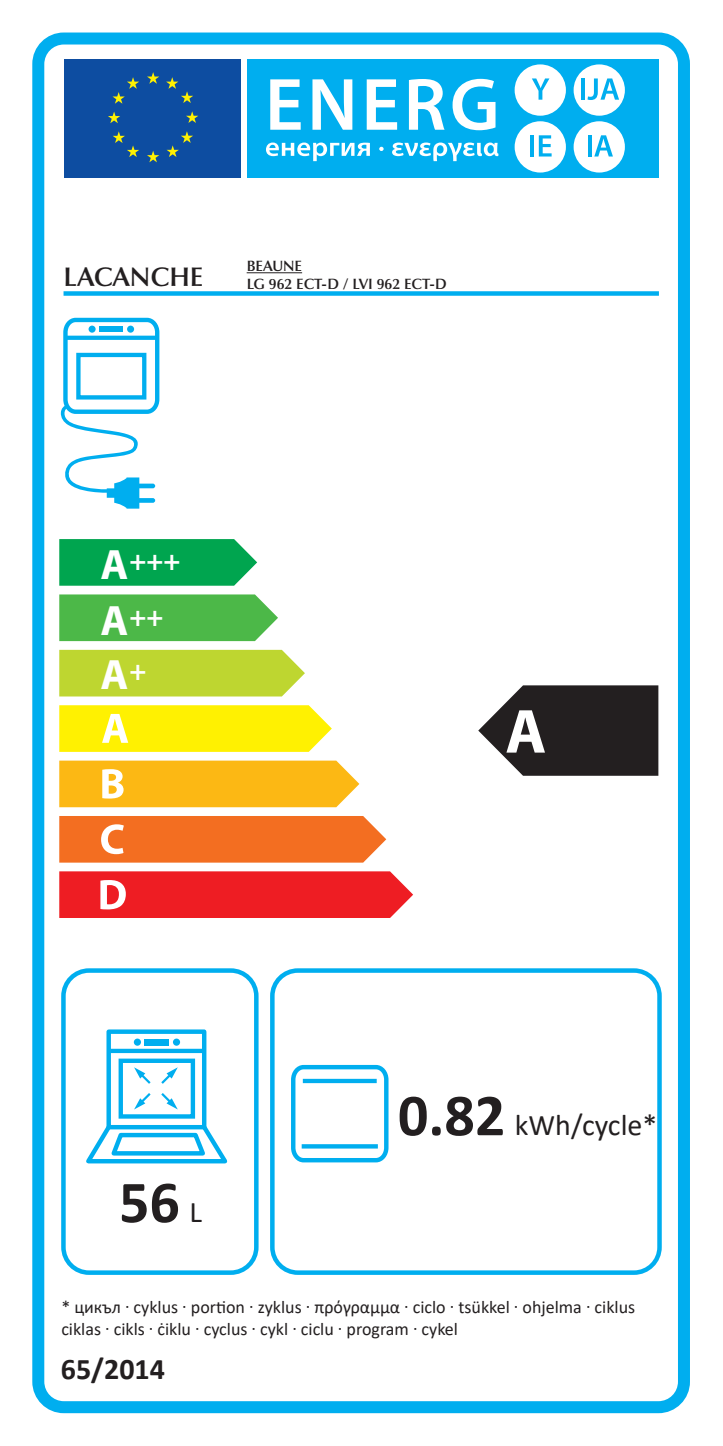
<style>
.page{position:relative;width:723px;height:1446px;background:#fff}
.page>*{position:absolute;margin:0;border:0;box-sizing:border-box;transform-origin:0 0}
.t1{font:700 60px "Calibri";color:#231f20}
.t2{font:700 42.6px "Myriad Pro";color:#fff}
.t3{font:30px "Calibri";color:#231f20}
.t4{font:700 30px "Calibri";color:#231f20}
.t5{font:700 28.5px/56.1px "Myriad Pro";color:#fff}
.t6{font:600 27px "Optima LT Pro";color:#231f20}
.t7{font:18px/21.6px "Calibri";color:#231f20}
.t8{font:600 15px/18px "Optima LT Pro";color:#231f20}
.s1{font-size:42.6px}
.s2{font-weight:400;font-size:30px}
.s3{font-weight:700;font-size:60px}
</style>
<div class="page">
<div style="left:32px;top:33px;width:658px;height:1380px;border:12px solid #00aeef;border-radius:26px"></div>
<div style="left:64px;top:59px;width:177px;height:118px;background:#0d4da1"></div>
<div style="left:247px;top:59px;width:412px;height:118px;background:#00aeef"></div>
<svg style="left:166px;top:77px;width:27px;height:26px"></svg>
<svg style="left:147px;top:72px;width:12px;height:12px"></svg>
<svg style="left:112px;top:77px;width:27px;height:27px"></svg>
<svg style="left:108px;top:112px;width:12px;height:11px"></svg>
<svg style="left:113px;top:131px;width:26px;height:26px"></svg>
<svg style="left:147px;top:151px;width:12px;height:11px"></svg>
<svg style="left:167px;top:131px;width:26px;height:26px"></svg>
<svg style="left:186px;top:111px;width:12px;height:12px"></svg>
<svg style="left:270px;top:79px;width:31px;height:51px"></svg>
<svg style="left:312px;top:79px;width:40px;height:51px"></svg>
<svg style="left:367px;top:79px;width:30px;height:51px"></svg>
<svg style="left:409px;top:79px;width:35px;height:51px"></svg>
<svg style="left:452px;top:79px;width:43px;height:51px"></svg>
<svg style="left:266px;top:143px;width:104px;height:18px"></svg>
<svg style="left:379px;top:147px;width:5px;height:4px"></svg>
<svg style="left:392px;top:143px;width:106px;height:18px"></svg>
<div style="left:515px;top:64px;width:51px;height:52px;background:#fff;border-radius:50%"></div>
<svg style="left:532px;top:78px;width:17px;height:22px"></svg>
<div style="left:573px;top:64px;width:52px;height:52px;background:#fff;border-radius:50%"></div>
<div style="left:515px;top:121px;width:51px;height:52px;background:#fff;border-radius:50%"></div>
<hr style="left:530px;top:135px;width:4px;height:21px;background:#00aeef">
<svg style="left:539px;top:135px;width:12px;height:21px"></svg>
<div style="left:573px;top:121px;width:52px;height:52px;background:#fff;border-radius:50%"></div>
<hr style="left:581px;top:78px;width:4px;height:22px;background:#00aeef">
<svg style="left:587px;top:78px;width:32px;height:22px"></svg>
<svg style="left:588px;top:135px;width:3px;height:21px"></svg>
<svg style="left:594px;top:135px;width:19px;height:21px"></svg>
<div style="left:64px;top:291px;width:595px;height:5px;background:#00aeef"></div>
<div style="left:59px;top:650px;width:246px;height:46px;background:#bed630"></div>
<svg style="left:59px;top:594px;width:219px;height:47px;background:#57bc53"></svg>
<svg style="left:59px;top:539px;width:198px;height:47px;background:#10aa5a"></svg>
<svg style="left:59px;top:705px;width:273px;height:47px;background:#fff215"></svg>
<svg style="left:59px;top:760px;width:300px;height:47px;background:#fcbd26"></svg>
<div style="left:59px;top:816px;width:327px;height:46px;background:#f36e21"></div>
<svg style="left:59px;top:871px;width:354px;height:47px;background:#ef2c31"></svg>
<svg style="left:61px;top:318px;width:98px;height:191px"></svg>
<div style="left:61px;top:968px;width:198px;height:307px;border:4px solid #00aeef;border-radius:26px"></div>
<hr style="left:110px;top:1049px;width:94px;height:4px;background:#00aeef">
<div style="left:119px;top:1058px;width:76px;height:60px;border:4px solid #00aeef"></div>
<div style="left:145px;top:1039px;width:24px;height:6px;background:#00aeef"></div>
<div style="left:134px;top:1038px;width:7px;height:8px;background:#00aeef;border-radius:50%"></div>
<div style="left:173px;top:1038px;width:7px;height:8px;background:#00aeef;border-radius:50%"></div>
<svg style="left:134px;top:1067px;width:17px;height:42px"></svg>
<svg style="left:161px;top:1067px;width:17px;height:42px"></svg>
<div style="left:106px;top:1029px;width:100px;height:100px;border:4px solid #00aeef"></div>
<svg style="left:86px;top:1121px;width:142px;height:43px"></svg>
<div style="left:270px;top:968px;width:392px;height:307px;border:4px solid #00aeef;border-radius:26px"></div>
<svg style="left:291px;top:1065px;width:97px;height:97px"></svg>
<hr style="left:303px;top:1079px;width:74px;height:4px;background:#00aeef">
<svg style="left:302px;top:1144px;width:76px;height:4px"></svg>
<svg style="left:478px;top:685px;width:180px;height:91px"></svg>
<hr style="left:247px;top:272px;width:55px;height:1px;background:#231f20">
<h3 class="t6" style="left:64px;top:260px;width:141px">LACANCHE</h3>
<p class="t8" style="left:247px;top:257px;width:202px">BEAUNE<br>LG 962 ECT-D / LVI 962 ECT-D</p>
<h3 class="t5" style="left:100px;top:531px;width:81px"><span class="s1">A</span>+++<br><span class="s1">A</span>++</h3>
<h2 class="t2" style="left:100px;top:647px;width:47px">A<sup>+</sup></h2>
<h1 class="t1" style="left:119px;top:1160px;width:85px">56 <span class="s2">L</span></h1>
<h3 class="t3" style="left:398px;top:1104px;width:261px"><span class="s3">0.82</span> kWh/cycle*</h3>
<p class="t7" style="left:61px;top:1296px;width:575px">* цикъл · cyklus · portion · zyklus · πρόγραμμα · ciclo · tsükkel · ohjelma · ciklus ciklas · cikls · ċiklu · cyclus · cykl · ciclu · program · cykel</p>
<h3 class="t4" style="left:61px;top:1347px;width:106px">65/2014</h3>
</div>
